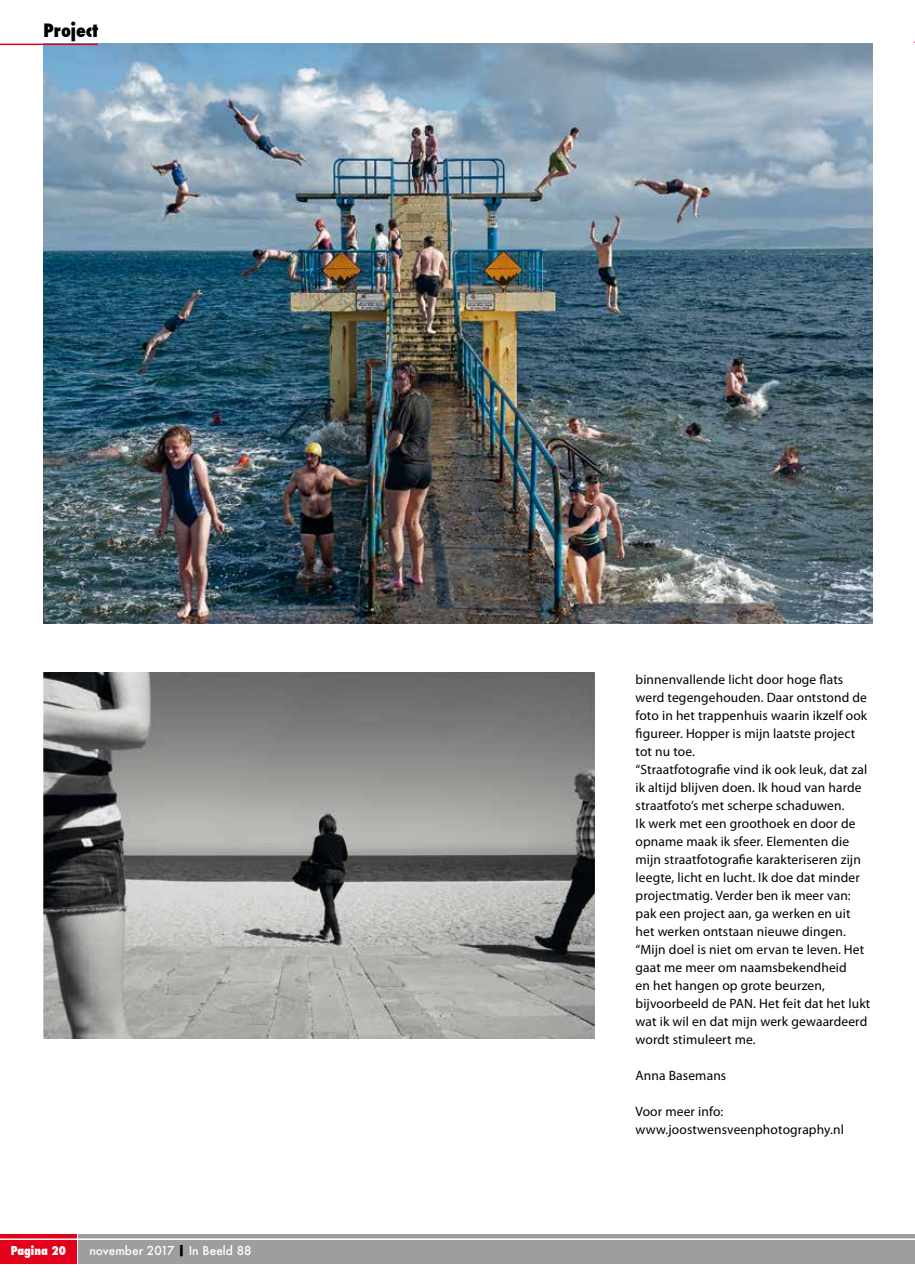
<style>
.page{position:relative;width:915px;height:1276px;background:#fff}
.page>*{position:absolute;margin:0;border:0;box-sizing:border-box;transform-origin:0 0}
.t1{font:800 condensed 18px "Futura";color:#000}
.t2{font:13.5px/18px "Myriad Pro";letter-spacing:.01em;color:#000}
.t3{font:500 12px "Futura";color:#fff}
.t4{font:800 condensed 12px "Futura";color:#fff}
.s1{font-weight:800;font-stretch:condensed;color:#000}
</style>
<div class="page">
<img style="left:44px;top:44px;width:828px;height:579px">
<hr style="left:914px;top:1234px;width:1px;height:30px;background:#9c9e9f">
<div style="left:79px;top:1234px;width:835px;height:30px;background:#9c9e9f"></div>
<div style="left:0;top:1234px;width:77px;height:30px;background:#e2001a"></div>
<hr style="left:0;top:1238px;width:914px;height:2px;background:#fff">
<hr style="left:0;top:44px;width:98px;height:1px;background:#e2001a">
<img style="left:44px;top:672px;width:550px;height:366px">
<p class="t1" style="left:44px;top:18px;width:56px">Project</p>
<p class="t4" style="left:11px;top:1242px;width:57px">Pagina 20</p>
<p class="t3" style="left:89px;top:1242px;width:164px">november 2017 <span class="s1">|</span> In Beeld 88</p>
<p class="t2" style="left:635px;top:670px;width:236px">binnenvallende licht door hoge flats werd tegengehouden. Daar ontstond de foto in het trappenhuis waarin ikzelf ook figureer. Hopper is mijn laatste project tot nu toe.<br>“Straatfotografie vind ik ook leuk, dat zal ik altijd blijven doen. Ik houd van harde straatfoto’s met scherpe schaduwen.<br>Ik werk met een groothoek en door de opname maak ik sfeer. Elementen die mijn straatfotografie karakteriseren zijn leegte, licht en lucht. Ik doe dat minder projectmatig. Verder ben ik meer van: pak een project aan, ga werken en uit het werken ontstaan nieuwe dingen. “Mijn doel is niet om ervan te leven. Het gaat me meer om naamsbekendheid<br>en het hangen op grote beurzen, bijvoorbeeld de PAN. Het feit dat het lukt wat ik wil en dat mijn werk gewaardeerd wordt stimuleert me.</p>
<p class="t2" style="left:635px;top:1066px;width:92px">Anna Basemans</p>
<p class="t2" style="left:635px;top:1102px;width:210px">Voor meer info: www.joostwensveenphotography.nl</p>
</div>
